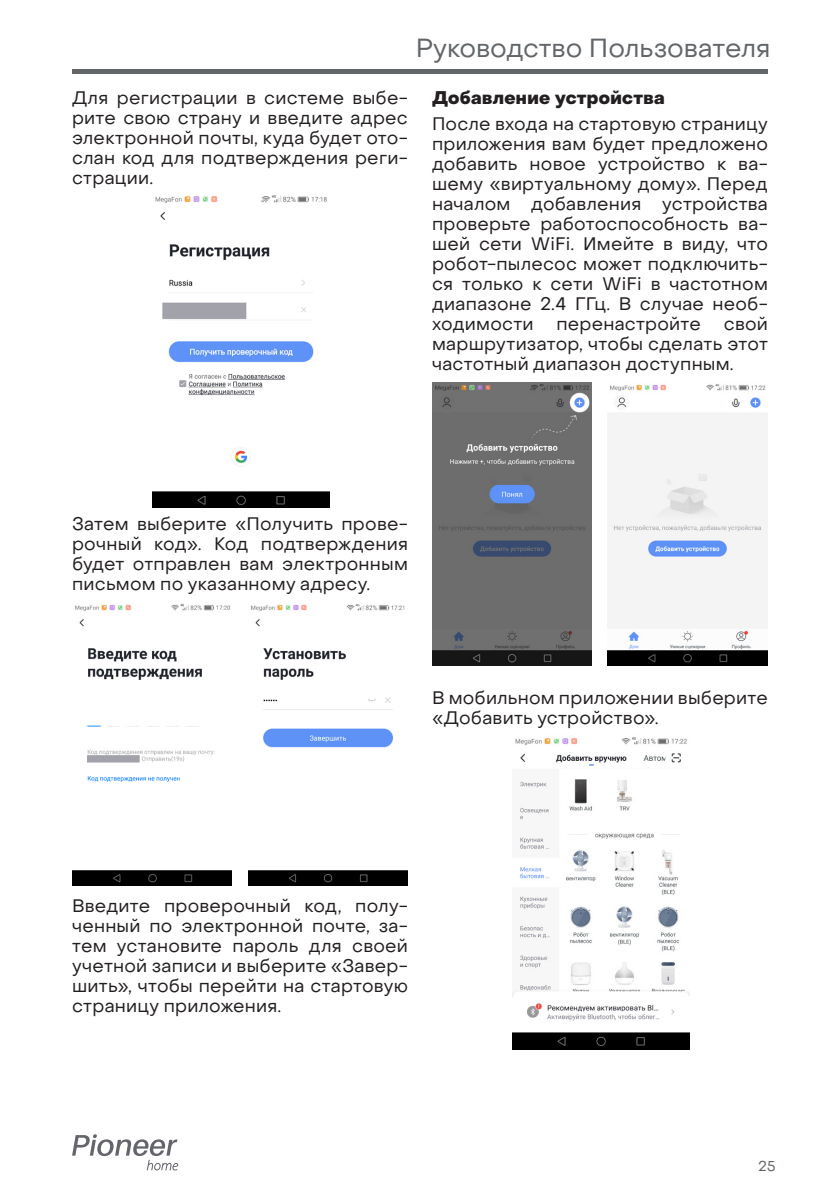
<style>
.page{position:relative;width:840px;height:1191px;background:#fff}
.page>*{position:absolute;margin:0;border:0;box-sizing:border-box;transform-origin:0 0}
.t1{font:26px "Object Sans";color:#626669}
.Основной_текст{font:18px/20px "Object Sans";letter-spacing:.015em;color:#231f20;text-align:justify}
.ПОДзагаловки{font:800 18px "Object Sans";letter-spacing:.02em;color:#231f20}
.t2{font:14.2px "Object Sans";color:#626669}
</style>
<div class="page">
<hr style="left:72px;top:69px;width:695px;height:4px;background:#626669">
<svg style="left:72px;top:1134px;width:106px;height:36px"></svg>
<img style="left:152px;top:195px;width:177px;height:313px">
<img style="left:73px;top:603px;width:159px;height:282px">
<img style="left:248px;top:604px;width:160px;height:281px">
<img style="left:432px;top:382px;width:159px;height:283px">
<img style="left:607px;top:384px;width:159px;height:282px">
<img style="left:512px;top:737px;width:176px;height:312px">
<p class="Основной_текст" style="left:72px;top:88px;width:337px">Для регистрации в системе выбе&shy;рите свою страну и введите адрес электронной почты, куда будет ото&shy;слан код для подтверждения реги&shy;страции.</p>
<h1 class="t1" style="left:415px;top:32px;width:356px">Руководство Пользователя</h1>
<p class="ПОДзагаловки" style="left:432px;top:87px;width:234px">Добавление устройства</p>
<p class="Основной_текст" style="left:432px;top:114px;width:337px">После входа на стартовую страницу приложения вам будет предложено добавить новое устройство к ва&shy;шему «виртуальному дому». Перед началом добавления устройства проверьте работоспособность ва&shy;шей сети WiFi. Имейте в виду, что робот-пылесос может подключить&shy;ся только к сети WiFi в частотном диапазоне 2.4 ГГц. В случае необ&shy;ходимости</p>
<p class="Основной_текст" style="left:432px;top:314px;width:337px;text-indent:291px">свой маршрутизатор, чтобы сделать этот частотный диапазон доступным.</p>
<p class="Основной_текст" style="left:556px;top:314px;width:146px">перенастройте</p>
<p class="Основной_текст" style="left:72px;top:513px;width:337px">Затем выберите «Получить прове&shy;рочный код». Код подтверждения будет отправлен вам электронным письмом по указанному адресу.</p>
<p class="Основной_текст" style="left:432px;top:687px;width:337px">В мобильном приложении выберите «Добавить устройство».</p>
<p class="Основной_текст" style="left:72px;top:896px;width:337px">Введите проверочный код, полу&shy;ченный по электронной почте, за&shy;тем установите пароль для своей учетной записи и выберите «Завер&shy;шить», чтобы перейти на стартовую страницу приложения.</p>
<p class="t2" style="left:757px;top:1157px;width:19px">25</p>
</div>
